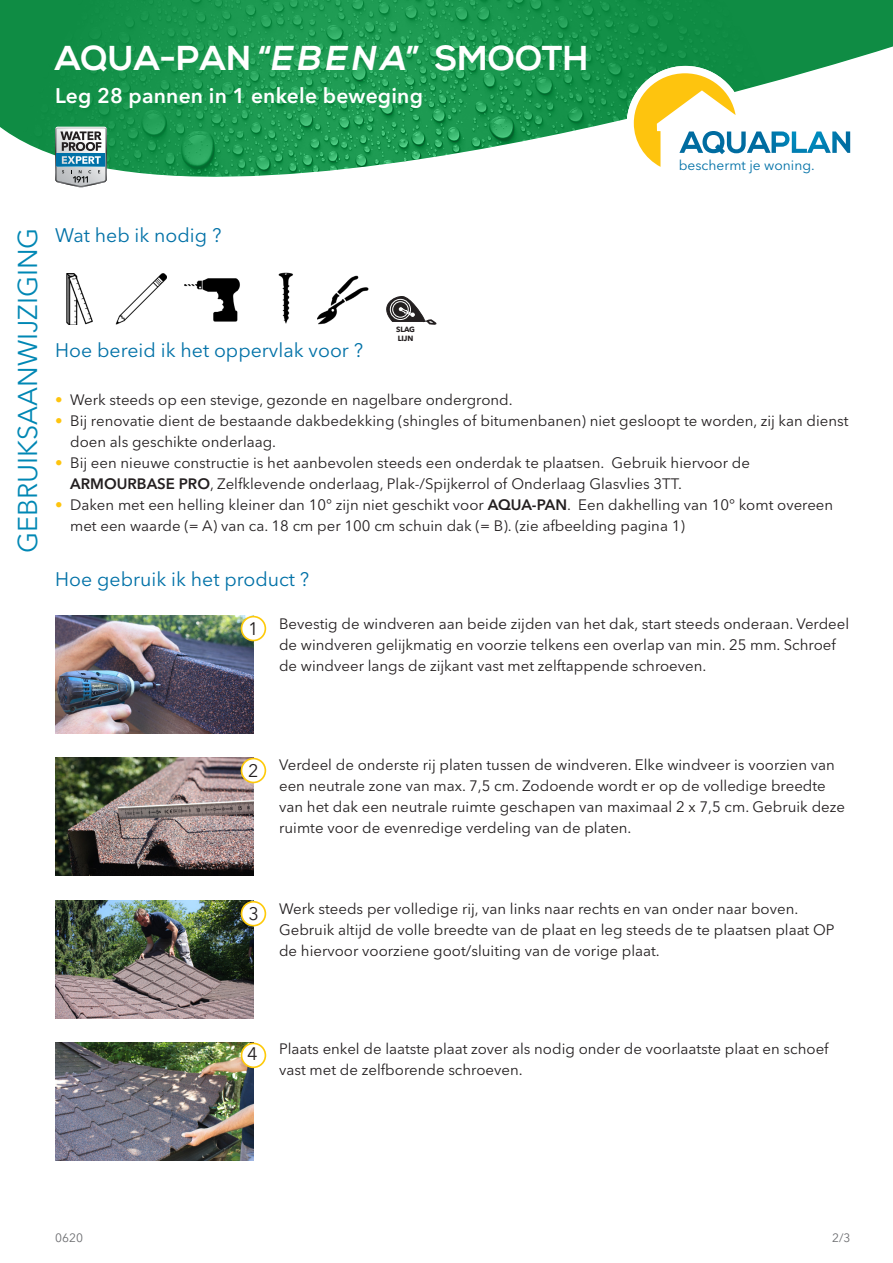
<style>
.page{position:relative;width:893px;height:1263px;background:#fff}
.page>*{position:absolute;margin:0;border:0;box-sizing:border-box;transform-origin:0 0}
.t1{font:700 34.5px "Nexa";letter-spacing:.01em;color:#fff}
.t2{font:27px "Avenir Next LT Pro";color:#0087b4}
.t3{font:600 21px "Avenir Next LT Pro";letter-spacing:.01em;color:#fff}
.t4{font:19.5px "Avenir Next LT Pro";color:#0071a7}
.t5{font:18px "Avenir Next LT Pro";color:#231f20}
.t6{font:15px/21px "Avenir Next LT Pro";color:#231f20}
.t7{font:13.8px "Avenir Next LT Pro";color:#0071a7}
.t8{font:12px "Avenir Next LT Pro";color:#6c6d70}
.t9{font:700 7.5px "Avenir Next LT Pro";letter-spacing:-.03em;color:#231f20}
.s1{font-style:italic}
.s2{font-weight:600;color:#fec40e}
.s3{font-weight:600}
</style>
<div class="page">
<img style="left:55px;top:901px;width:198px;height:117px">
<img style="left:55px;top:1042px;width:198px;height:118px">
<img style="left:55px;top:758px;width:198px;height:117px">
<img style="left:66px;top:275px;width:27px;height:50px">
<img style="left:317px;top:275px;width:52px;height:50px">
<img style="left:115px;top:275px;width:52px;height:49px">
<img style="left:184px;top:278px;width:56px;height:44px">
<img style="left:278px;top:275px;width:15px;height:48px">
<svg style="left:386px;top:296px;width:51px;height:29px"></svg>
<img style="left:55px;top:616px;width:198px;height:117px">
<div style="left:242px;top:902px;width:23px;height:24px;background:#fff;border-radius:50%"></div>
<div style="left:241px;top:901px;width:25px;height:25px;border:2px solid #feca0a;border-radius:50%"></div>
<div style="left:241px;top:758px;width:24px;height:24px;background:#fff;border-radius:50%"></div>
<div style="left:241px;top:758px;width:25px;height:25px;border:2px solid #feca0a;border-radius:50%"></div>
<div style="left:241px;top:617px;width:24px;height:23px;background:#fff;border-radius:50%"></div>
<div style="left:241px;top:616px;width:25px;height:25px;border:2px solid #feca0a;border-radius:50%"></div>
<div style="left:242px;top:1043px;width:23px;height:24px;background:#fff;border-radius:50%"></div>
<div style="left:241px;top:1042px;width:25px;height:26px;border:2px solid #feca0a;border-radius:50%"></div>
<img style="left:0;top:0;width:893px;height:188px">
<svg style="left:55px;top:127px;width:52px;height:60px"></svg>
<div style="left:627px;top:66px;width:117px;height:118px;background:#fff;border-radius:50%"></div>
<svg style="left:634px;top:73px;width:216px;height:94px"></svg>
<p class="t1" style="left:55px;top:38px;width:534px">AQUA-PAN “<span class="s1">EBENA</span>” SMOOTH</p>
<p class="t3" style="left:55px;top:83px;width:369px">Leg 28 pannen in 1 enkele beweging</p>
<p class="t7" style="left:679px;top:157px;width:137px">beschermt je woning.</p>
<p class="t2" style="left:12px;top:553px;width:327px;rotate:-90deg">GEBRUIKSAANWIJZIGING</p>
<p class="t4" style="left:55px;top:224px;width:168px">Wat heb ik nodig ?</p>
<p class="t9" style="left:396px;top:325px;width:20px">SLAG</p>
<p class="t9" style="left:398px;top:334px;width:17px">LIJN</p>
<p class="t4" style="left:55px;top:339px;width:309px">Hoe bereid ik het oppervlak voor ?</p>
<p class="t6" style="left:55px;top:389px;width:459px"><span class="s2">•</span> Werk steeds op een stevige, gezonde en nagelbare ondergrond.</p>
<p class="t6" style="left:55px;top:410px;width:795px"><span class="s2">•</span> Bij renovatie dient de bestaande dakbedekking (shingles of bitumenbanen) niet gesloopt te worden, zij kan dienst</p>
<p class="t6" style="left:70px;top:431px;width:208px">doen als geschikte onderlaag.</p>
<p class="t6" style="left:55px;top:452px;width:696px"><span class="s2">•</span> Bij een nieuwe constructie is het aanbevolen steeds een onderdak te plaatsen. Gebruik hiervoor de</p>
<p class="t6" style="left:70px;top:473px;width:613px"><span class="s3">ARMOURBASE PRO</span>, Zelfklevende onderlaag, Plak-/Spijkerrol of Onderlaag Glasvlies 3TT.</p>
<p class="t6" style="left:55px;top:494px;width:779px"><span class="s2">•</span> Daken met een helling kleiner dan 10° zijn niet geschikt voor <span class="s3">AQUA-PAN</span>. Een dakhelling van 10° komt overeen</p>
<p class="t6" style="left:70px;top:515px;width:616px">met een waarde (= A) van ca. 18 cm per 100 cm schuin dak (= B). (zie afbeelding pagina 1)</p>
<p class="t4" style="left:55px;top:568px;width:256px">Hoe gebruik ik het product ?</p>
<p class="t8" style="left:55px;top:1231px;width:29px">0620</p>
<p class="t5" style="left:248px;top:618px;width:12px">1</p>
<p class="t6" style="left:279px;top:613px;width:572px">Bevestig de windveren aan beide zijden van het dak, start steeds onderaan. Verdeel de windveren gelijkmatig en voorzie telkens een overlap van min. 25 mm. Schroef de windveer langs de zijkant vast met zelftappende schroeven.</p>
<p class="t5" style="left:248px;top:760px;width:12px">2</p>
<p class="t6" style="left:279px;top:754px;width:567px">Verdeel de onderste rij platen tussen de windveren. Elke windveer is voorzien van een neutrale zone van max. 7,5 cm. Zodoende wordt er op de volledige breedte van het dak een neutrale ruimte geschapen van maximaal 2 x 7,5 cm. Gebruik deze ruimte voor de evenredige verdeling van de platen.</p>
<p class="t5" style="left:248px;top:903px;width:12px">3</p>
<p class="t6" style="left:279px;top:898px;width:557px">Werk steeds per volledige rij, van links naar rechts en van onder naar boven.<br>Gebruik altijd de volle breedte van de plaat en leg steeds de te plaatsen plaat OP de hiervoor voorziene goot/sluiting van de vorige plaat.</p>
<p class="t5" style="left:247px;top:1043px;width:12px">4</p>
<p class="t6" style="left:279px;top:1038px;width:551px">Plaats enkel de laatste plaat zover als nodig onder de voorlaatste plaat en schoef</p>
<p class="t6" style="left:279px;top:1059px;width:245px">vast met de zelfborende schroeven.</p>
<p class="t8" style="left:832px;top:1231px;width:20px">2/3</p>
</div>
